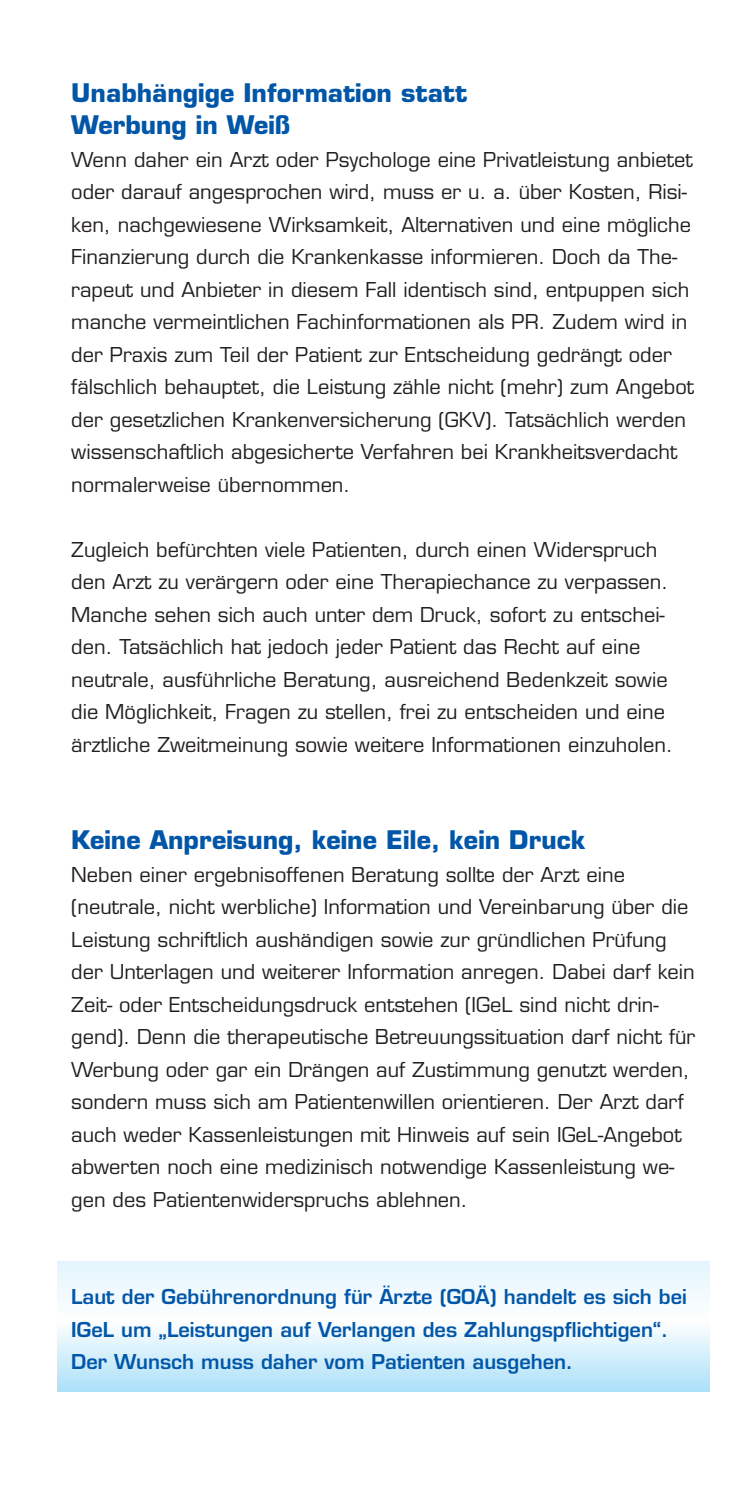
<style>
.page{position:relative;width:745px;height:1487px;background:#fff}
.page>*{position:absolute;margin:0;border:0;box-sizing:border-box;transform-origin:0 0}
.BKK_AB_schwanger_zwi{font:700 25px/32.5px "Eurostile LT Std";color:#0156a8}
.BKK_AB_schwanger_fli{font:20px/32.5px "Eurostile LT Std";color:#231f20}
.BKK_AB_schwanger_fli-2{font:600 20px/32.5px "Eurostile LT Std";color:#0156a8}
</style>
<div class="page">
<svg style="left:57px;top:1261px;width:652px;height:130px"></svg>
<p class="BKK_AB_schwanger_zwi" style="left:71px;top:76px;width:397px">Unabhängige Information statt<br>Werbung in Weiß</p>
<p class="BKK_AB_schwanger_fli" style="left:71px;top:143px;width:624px">Wenn daher ein Arzt oder Psychologe eine Privatleistung anbietet oder darauf angesprochen wird, muss er u. a. über Kosten, Risi&shy;ken, nachgewiesene Wirksamkeit, Alternativen und eine mögliche Finanzierung durch die Krankenkasse informieren. Doch da The&shy;rapeut und Anbieter in diesem Fall identisch sind, entpuppen sich manche vermeintlichen Fachinformationen als PR. Zudem wird in der Praxis zum Teil der Patient zur Entscheidung gedrängt oder fälschlich behauptet, die Leistung zähle nicht (mehr) zum Angebot der gesetzlichen Krankenversicherung (GKV). Tatsächlich werden wissenschaftlich abgesicherte Verfahren bei Krankheitsverdacht normalerweise übernommen.</p>
<p class="BKK_AB_schwanger_fli" style="left:71px;top:533px;width:603px">Zugleich befürchten viele Patienten, durch einen Widerspruch den Arzt zu verärgern oder eine Therapiechance zu verpassen.<br>Manche sehen sich auch unter dem Druck, sofort zu entschei&shy;den. Tatsächlich hat jedoch jeder Patient das Recht auf eine neutrale, ausführliche Beratung, ausreichend Bedenkzeit sowie die Möglichkeit, Fragen zu stellen, frei zu entscheiden und eine ärztliche Zweitmeinung sowie weitere Informationen einzuholen.</p>
<p class="BKK_AB_schwanger_zwi" style="left:71px;top:824px;width:515px">Keine Anpreisung, keine Eile, kein Druck</p>
<p class="BKK_AB_schwanger_fli" style="left:71px;top:858px;width:625px">Neben einer ergebnisoffenen Beratung sollte der Arzt eine (neutrale, nicht werbliche) Information und Vereinbarung über die Leistung schriftlich aushändigen sowie zur gründlichen Prüfung der Unterlagen und weiterer Information anregen. Dabei darf kein Zeit- oder Entscheidungsdruck entstehen (IGeL sind nicht drin&shy;gend). Denn die therapeutische Betreuungssituation darf nicht für Werbung oder gar ein Drängen auf Zustimmung genutzt werden, sondern muss sich am Patientenwillen orientieren. Der Arzt darf auch weder Kassenleistungen mit Hinweis auf sein IGeL-Angebot abwerten noch eine medizinisch notwendige Kassenleistung we&shy;gen des Patientenwiderspruchs ablehnen.</p>
<p class="BKK_AB_schwanger_fli-2" style="left:71px;top:1281px;width:617px">Laut der Gebührenordnung für Ärzte (GOÄ) handelt es sich bei<br>IGeL um „Leistungen auf Verlangen des Zahlungspflichtigen“.<br>Der Wunsch muss daher vom Patienten ausgehen.</p>
</div>
